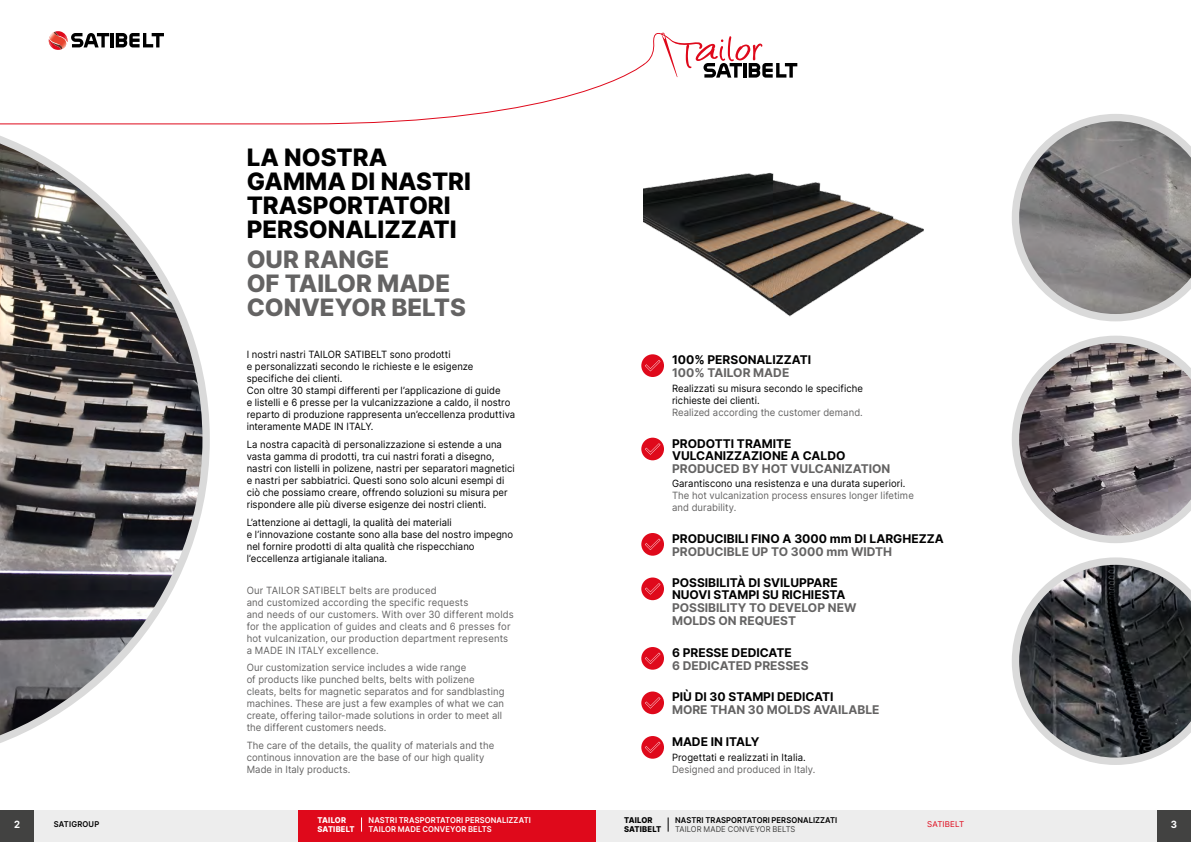
<style>
.page{position:relative;width:1191px;height:842px;background:#fff}
.page>*{position:absolute;margin:0;border:0;box-sizing:border-box;transform-origin:0 0}
.t1{font:800 24px/24px "Inter";color:#000}
.t2{font:800 24px/24px "Inter";color:#646363}
.t3{font:700 12px "Inter";color:#000}
.t4{font:700 12px "Inter";color:#646363}
.t5{font:10px/12px "Inter";letter-spacing:.01em;color:#000;scale:.95 1}
.t6{font:10px/12px "Inter";letter-spacing:.01em;color:#646363;scale:.95 1}
.t7{font:700 10px "Inter";color:#fff;scale:.95 1}
.t8{font:600 8px "Inter";letter-spacing:.015em;color:#fff;scale:.95 1}
.t9{font:600 8px "Inter";letter-spacing:.01em;color:#000;scale:.95 1}
.t10{font:8px "Inter";letter-spacing:.01em;color:#424241;scale:.95 1}
.t11{font:800 8px "Inter";letter-spacing:.015em;color:#000;scale:.95 1}
.t12{font:800 8px "Inter";letter-spacing:.015em;color:#fff;scale:.95 1}
.t13{font:8px "Inter";letter-spacing:.01em;color:#df091b}
</style>
<div class="page">
<div style="left:34px;top:811px;width:264px;height:31px;background:#ededed"></div>
<div style="left:907px;top:811px;width:250px;height:31px;background:#ededed"></div>
<div style="left:0;top:811px;width:34px;height:31px;background:#424241"></div>
<div style="left:1157px;top:811px;width:34px;height:31px;background:#424241"></div>
<img style="left:643px;top:173px;width:281px;height:144px">
<svg style="left:0;top:136px;width:210px;height:607px"></svg>
<svg style="left:1012px;top:336px;width:179px;height:207px"></svg>
<svg style="left:1012px;top:557px;width:179px;height:208px"></svg>
<svg style="left:1012px;top:114px;width:179px;height:207px"></svg>
<div style="left:596px;top:811px;width:311px;height:31px;background:#ededed"></div>
<div style="left:298px;top:811px;width:297px;height:31px;background:#df091b"></div>
<div style="left:641px;top:354px;width:23px;height:23px;background:#df091b;border-radius:50%"></div>
<svg style="left:645px;top:360px;width:15px;height:11px"></svg>
<div style="left:641px;top:438px;width:23px;height:22px;background:#df091b;border-radius:50%"></div>
<svg style="left:645px;top:443px;width:15px;height:12px"></svg>
<div style="left:641px;top:533px;width:23px;height:23px;background:#df091b;border-radius:50%"></div>
<svg style="left:645px;top:539px;width:15px;height:11px"></svg>
<div style="left:641px;top:577px;width:23px;height:23px;background:#df091b;border-radius:50%"></div>
<svg style="left:645px;top:583px;width:15px;height:12px"></svg>
<div style="left:641px;top:647px;width:23px;height:23px;background:#df091b;border-radius:50%"></div>
<svg style="left:645px;top:653px;width:15px;height:11px"></svg>
<div style="left:641px;top:691px;width:23px;height:23px;background:#df091b;border-radius:50%"></div>
<svg style="left:645px;top:697px;width:15px;height:11px"></svg>
<div style="left:641px;top:736px;width:23px;height:23px;background:#df091b;border-radius:50%"></div>
<svg style="left:645px;top:742px;width:15px;height:11px"></svg>
<svg style="left:0;top:31px;width:797px;height:94px"></svg>
<svg style="left:361px;top:817px;width:1px;height:15px"></svg>
<svg style="left:668px;top:817px;width:1px;height:15px"></svg>
<h1 class="t1" style="left:247px;top:145px;width:150px">LA NOSTRA<br>GAMMA DI NASTRI<br>TRAS</h1>
<h1 class="t1" style="left:313px;top:193px;width:32px">PORTATORI</h1>
<h1 class="t1" style="left:247px;top:217px;width:49px">PERSONA</h1>
<h1 class="t1" style="left:364px;top:217px;width:67px">LIZZATI</h1>
<h1 class="t2" style="left:247px;top:247px;width:151px">OUR RANGE<br>OF TAILOR MAD</h1>
<h1 class="t2" style="left:247px;top:271px;width:205px;text-align:right">E<br>CONVEYOR BELTS</h1>
<p class="t5" style="left:247px;top:348px;width:284px">I nostri nastri TAILOR SATIBELT sono prodotti<br>e personalizzati secondo le richieste e le esigenze specifiche dei clienti.<br>Con oltre 30 stampi differenti per l’applicazione di guide<br>e listelli e 6 presse per la vulcanizzazione a caldo, il nostro reparto di produzione rappresenta un’eccellenza produttiva interamente MADE IN ITALY.</p>
<p class="t5" style="left:247px;top:438px;width:284px">La nostra capacità di personalizzazione si estende a una vasta gamma di prodotti, tra cui nastri forati a disegno, nastri con listelli in polizene, nastri per separatori magnetici e nastri per sabbiatrici. Questi sono solo alcuni esempi di ciò che possiamo creare, offrendo soluzioni su misura per rispondere alle più diverse esigenze dei nostri clienti.</p>
<p class="t5" style="left:247px;top:516px;width:282px">L’attenzione ai dettagli, la qualità dei materiali<br>e l’innovazione costante sono alla base del nostro impegno nel fornire prodotti di alta qualità che rispecchiano l’eccellenza artigianale italiana.</p>
<p class="t6" style="left:247px;top:584px;width:283px">Our TAILOR SATIBELT belts are produced<br>and customized according the specific requests<br>and needs of our customers. With over 30 different molds for the application of guides and cleats and 6 presses for hot vulcanization, our production department represents a made</p>
<p class="t6" style="left:247px;top:641px;width:233px;line-height:17.7px;text-indent:80px">excellence.<br>Our customization service includes a wide range</p>
<p class="t6" style="left:247px;top:673px;width:273px">of products like punched belts, belts with polizene cleats, belts for magnetic separatos and for sandblasting machines. These are just a few examples of what we can create, offering tailor-made solutions in order to meet all the different customers needs.</p>
<p class="t6" style="left:247px;top:739px;width:262px">The care of the details, the quality of materials and the continous innovation are the base of our high quality<br>Made in Italy products.</p>
<p class="t6" style="left:286px;top:644px;width:20px">in italy</p>
<p class="t3" style="left:672px;top:351px;width:140px">100% PERSONALIZZATI</p>
<p class="t4" style="left:672px;top:364px;width:119px">100% TAILOR MADE</p>
<p class="t5" style="left:672px;top:382px;width:202px">Realizzati su misura secondo le specifiche richieste dei clienti.</p>
<p class="t6" style="left:672px;top:406px;width:202px">Realized according the customer demand.</p>
<p class="t3" style="left:672px;top:434px;width:17px">PRODOTTI</p>
<p class="t3" style="left:737px;top:434px;width:9px">TRAMITE</p>
<p class="t3" style="left:672px;top:446px;width:42px">VULCANIZZAZIONE</p>
<p class="t3" style="left:791px;top:446px;width:30px">A CALDO</p>
<p class="t4" style="left:672px;top:459px;width:17px">PROD</p>
<p class="t4" style="left:706px;top:459px;width:127px">UCED BY HOT VULCANIZATION</p>
<p class="t5" style="left:672px;top:478px;width:247px">Garantiscono una resistenza e una durata superiori.</p>
<p class="t6" style="left:672px;top:490px;width:256px">The hot vulcanization process ensures longer lifetime and durability.</p>
<p class="t3" style="left:672px;top:530px;width:206px">PRODUCIBILI FINO A 3000 MM DI LAR</p>
<p class="t3" style="left:893px;top:530px;width:27px">GHEZZA</p>
<p class="t4" style="left:672px;top:543px;width:222px">PRODUCIBLE UP TO 3000 MM WIDTH</p>
<p class="t3" style="left:672px;top:574px;width:8px">POSSI</p>
<p class="t3" style="left:708px;top:574px;width:15px">BILIT</p>
<p class="t3" style="left:736px;top:574px;width:71px">À DI SVILUPPARE</p>
<p class="t3" style="left:672px;top:586px;width:51px">NUOVI STAMPI</p>
<p class="t3" style="left:762px;top:586px;width:57px">SU RICHIESTA</p>
<p class="t4" style="left:672px;top:599px;width:8px">POSSI</p>
<p class="t4" style="left:708px;top:599px;width:15px">BILIT</p>
<p class="t4" style="left:738px;top:599px;width:65px">Y TO DEVELOP</p>
<p class="t4" style="left:828px;top:599px;width:30px">NE W</p>
<p class="t4" style="left:672px;top:612px;width:10px">MOLDS</p>
<p class="t4" style="left:718px;top:612px;width:63px">ON REQUEST</p>
<p class="t3" style="left:672px;top:644px;width:20px">6 PRESSE</p>
<p class="t3" style="left:731px;top:644px;width:8px">DEDI</p>
<p class="t3" style="left:760px;top:644px;width:18px">CATE</p>
<p class="t4" style="left:672px;top:657px;width:19px">6 DEDI</p>
<p class="t4" style="left:711px;top:657px;width:18px">CATED</p>
<p class="t4" style="left:754px;top:657px;width:9px">PRESSES</p>
<p class="t3" style="left:672px;top:688px;width:65px">PIÙ DI 30 STAMPI</p>
<p class="t3" style="left:777px;top:688px;width:8px">DEDI</p>
<p class="t3" style="left:805px;top:688px;width:16px">CATI</p>
<p class="t4" style="left:672px;top:701px;width:10px">MORE</p>
<p class="t4" style="left:710px;top:701px;width:66px">THAN 30 MOLDS</p>
<p class="t4" style="left:813px;top:701px;width:24px">AVAILA</p>
<p class="t4" style="left:857px;top:701px;width:16px">BLE</p>
<p class="t3" style="left:672px;top:733px;width:88px">MADE IN ITALY</p>
<p class="t5" style="left:672px;top:751px;width:142px">Progettati e realizzati in Italia.</p>
<p class="t6" style="left:672px;top:763px;width:152px">Designed and produced in Italy.</p>
<p class="t11" style="left:624px;top:814px;width:32px">TAILOR</p>
<p class="t9" style="left:675px;top:814px;width:172px">NASTRI TRASPORTATORI PERSONALIZZATI</p>
<p class="t11" style="left:624px;top:823px;width:41px">SATIBELT</p>
<p class="t10" style="left:675px;top:823px;width:128px">TAILOR MADE CONVEYOR BELTS</p>
<p class="t12" style="left:317px;top:814px;width:32px">TAILOR</p>
<p class="t8" style="left:368px;top:814px;width:172px">NASTRI TRASPORTATORI PERSONALIZZATI</p>
<p class="t12" style="left:317px;top:823px;width:41px">SATIBELT</p>
<p class="t8" style="left:369px;top:823px;width:131px">TAILOR MADE CONVEYOR BELTS</p>
<p class="t7" style="left:14px;top:817px;width:8px">2</p>
<p class="t9" style="left:54px;top:819px;width:49px">SATIGROUP</p>
<p class="t13" style="left:927px;top:819px;width:38px">SATIBELT</p>
<p class="t7" style="left:1170px;top:817px;width:8px">3</p>
</div>
